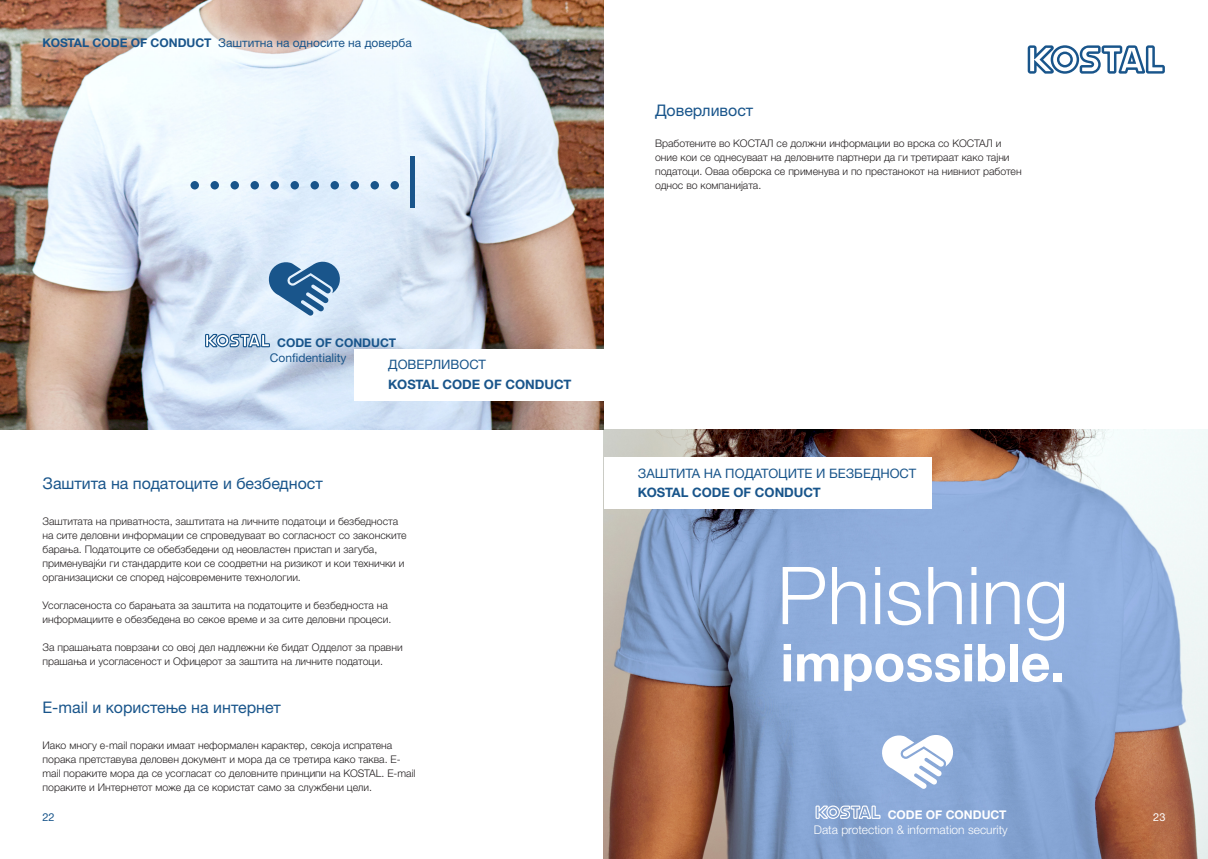
<style>
.page{position:relative;width:1208px;height:859px;background:#fff}
.page>*{position:absolute;margin:0;border:0;box-sizing:border-box;transform-origin:0 0}
.typo_shirts{font:300 80px "Helvetica Neue LTW1 G";color:#fff}
.typo_shirts-2{font:300 71.9px "Helvetica Neue LTW1 G";color:#19558b}
.typo_shirts-3{font:700 52.3px "Helvetica Neue LTW1 G";color:#fff}
.t1{font:16px "Helvetica Neue LTW1 G";color:#19558b}
.t2{font:13px "Helvetica Neue LTW1 G";color:#19558b}
.t3{font:700 13px "Helvetica Neue LTW1 G";color:#19558b}
.t4{font:12px "Helvetica Neue LTW1 G";color:#19558b}
.t5{font:300 12px "Helvetica Neue LTW1 G";color:#fff}
.t6{font:700 12px "Helvetica Neue LTW1 G";color:#fff}
.t7{font:700 12px "Helvetica Neue LTW1 G";color:#19558b}
.t8{font:11px "Helvetica Neue LTW1 G";color:#19558b}
.t9{font:11px "Helvetica Neue LTW1 G";color:#fff}
.fliesstext{font:300 10.5px/14px "Helvetica Neue LTW1 G";color:#231f20}
.s1{font-weight:700}
</style>
<div class="page">
<img style="left:604px;top:429px;width:604px;height:430px">
<svg style="left:815px;top:805px;width:65px;height:14px"></svg>
<svg style="left:880px;top:734px;width:75px;height:55px"></svg>
<img style="left:0;top:0;width:604px;height:429px">
<svg style="left:267px;top:261px;width:75px;height:55px;background:#749bbf"></svg>
<svg style="left:205px;top:334px;width:65px;height:13px"></svg>
<div style="left:17px;top:12px;width:420px;height:63px;background:#fff;opacity:.54"></div>
<div style="left:354px;top:350px;width:250px;height:51px;background:#fff"></div>
<div style="left:604px;top:458px;width:327px;height:51px;background:#fff"></div>
<svg style="left:1027px;top:45px;width:137px;height:29px"></svg>
<p class="t4" style="left:43px;top:35px;width:371px"><span class="s1">KOSTAL CODE OF CONDUCT</span> Заштитна на односите на доверба</p>
<p class="typo_shirts-2" style="left:185px;top:138px;width:237px">···········I</p>
<p class="t7" style="left:277px;top:335px;width:120px">CODE OF CONDUCT</p>
<p class="t4" style="left:270px;top:350px;width:78px">Confidentiality</p>
<p class="t2" style="left:388px;top:357px;width:99px">ДОВЕРЛИВОСТ</p>
<p class="t3" style="left:388px;top:376px;width:184px">KOSTAL CODE OF CONDUCT</p>
<h3 class="t1" style="left:43px;top:473px;width:282px">Заштита на податоците и безбедност</h3>
<p class="fliesstext" style="left:43px;top:514px;width:365px">Заштитата на приватноста, заштитата на личните податоци и безбедноста на сите деловни информации се спроведуваат во согласност со законските барања. Податоците се обебзбедени од неовластен пристап и загуба, применувајќи ги стандардите кои се соодветни на ризикот и кои технички и организациски се според најсовремените технологии.</p>
<p class="fliesstext" style="left:43px;top:598px;width:350px">Усогласеноста со барањата за заштита на податоците и безбедноста на информациите е обезбедена во секое време и за сите деловни процеси.</p>
<p class="fliesstext" style="left:43px;top:640px;width:361px">За прашањата поврзани со овој дел надлежни ќе бидат Одделот за правни прашања и усогласеност и Офицерот за заштита на личните податоци.</p>
<h3 class="t1" style="left:43px;top:697px;width:240px">E-mail и користење на интернет</h3>
<p class="fliesstext" style="left:43px;top:738px;width:374px">Иако многу е-mail пораки имаат неформален карактер, секоја испратена порака претставува деловен документ и мора да се третира како таква. Е&shy;mail пораките мора да се усогласат со деловните принципи на KOSTAL. E-mail пораките и Интернетот може да се користат само за службени цели.</p>
<h3 class="t1" style="left:655px;top:101px;width:100px">Доверливост</h3>
<p class="fliesstext" style="left:655px;top:136px;width:368px">Вработените во КОСТАЛ се должни информации во врска со КОСТАЛ и оние кои се однесуваат на деловните партнери да ги третираат како тајни податоци. Оваа обврска се применува и по престанокот на нивниот работен однос во компанијата.</p>
<p class="t2" style="left:638px;top:465px;width:280px">ЗАШТИТА НА ПОДАТОЦИТЕ И БЕЗБЕДНОСТ</p>
<p class="t3" style="left:638px;top:484px;width:184px">KOSTAL CODE OF CONDUCT</p>
<p class="typo_shirts" style="left:777px;top:547px;width:293px">Phishing</p>
<p class="typo_shirts-3" style="left:780px;top:630px;width:286px">impossible.</p>
<p class="t6" style="left:887px;top:807px;width:120px">CODE OF CONDUCT</p>
<p class="t5" style="left:814px;top:823px;width:195px">Data protection &amp; information security</p>
<p class="t8" style="left:43px;top:810px;width:14px">22</p>
<p class="t9" style="left:1153px;top:810px;width:14px">23</p>
</div>
